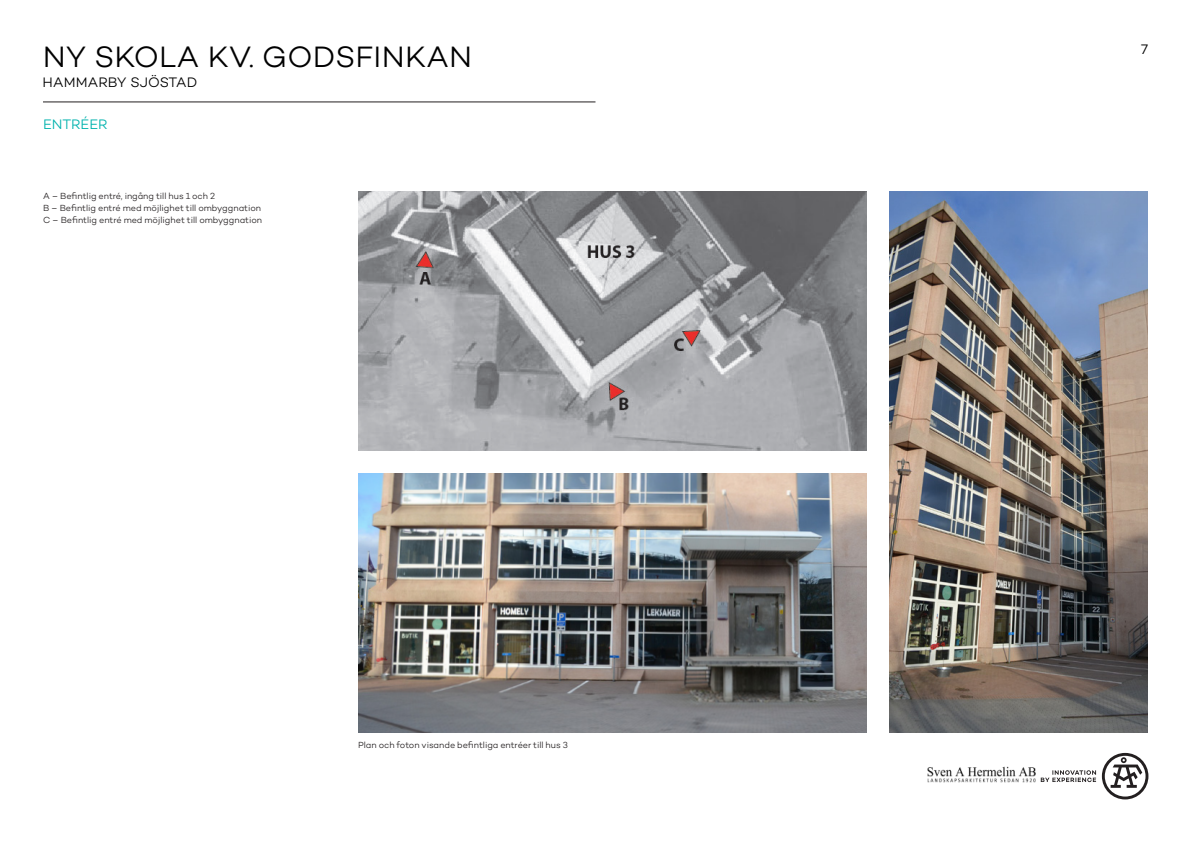
<style>
.page{position:relative;width:1191px;height:842px;background:#fff}
.page>*{position:absolute;margin:0;border:0;box-sizing:border-box;transform-origin:0 0}
.t1{font:300 30px "Campton";letter-spacing:.01em;color:#000001}
.t2{font:300 14px "Campton";letter-spacing:.005em;color:#000001}
.Brödtext{font:300 14px "Campton";letter-spacing:-.005em;color:#00b2ad}
.Brödtext-2{font:300 9px "Campton";color:#231f20}
</style>
<div class="page">
<hr style="left:43px;top:102px;width:552px;height:1px;background:#231f20">
<svg style="left:1040px;top:753px;width:108px;height:46px"></svg>
<img style="left:927px;top:766px;width:108px;height:17px">
<img style="left:358px;top:474px;width:508px;height:259px">
<img style="left:358px;top:192px;width:508px;height:259px">
<img style="left:889px;top:192px;width:258px;height:541px">
<h1 class="t1" style="left:43px;top:38px;width:431px">NY SKOLA KV. GODSFINKAN</h1>
<h2 class="t2" style="left:43px;top:73px;width:156px">HAMMARBY SJÖSTAD</h2>
<p class="Brödtext" style="left:43px;top:116px;width:66px">ENTRÉER</p>
<p class="Brödtext-2" style="left:43px;top:190px;width:173px">A – Befintlig entré, ingång till hus 1 och 2</p>
<p class="Brödtext-2" style="left:43px;top:202px;width:220px">B – Befintlig entré med möjlighet till ombyggnation</p>
<p class="Brödtext-2" style="left:43px;top:214px;width:221px">C – Befintlig entré med möjlighet till ombyggnation</p>
<p class="Brödtext-2" style="left:358px;top:739px;width:211px">Plan och foton visande befintliga entréer till hus 3</p>
<h2 class="t2" style="left:1141px;top:41px;width:9px">7</h2>
</div>
